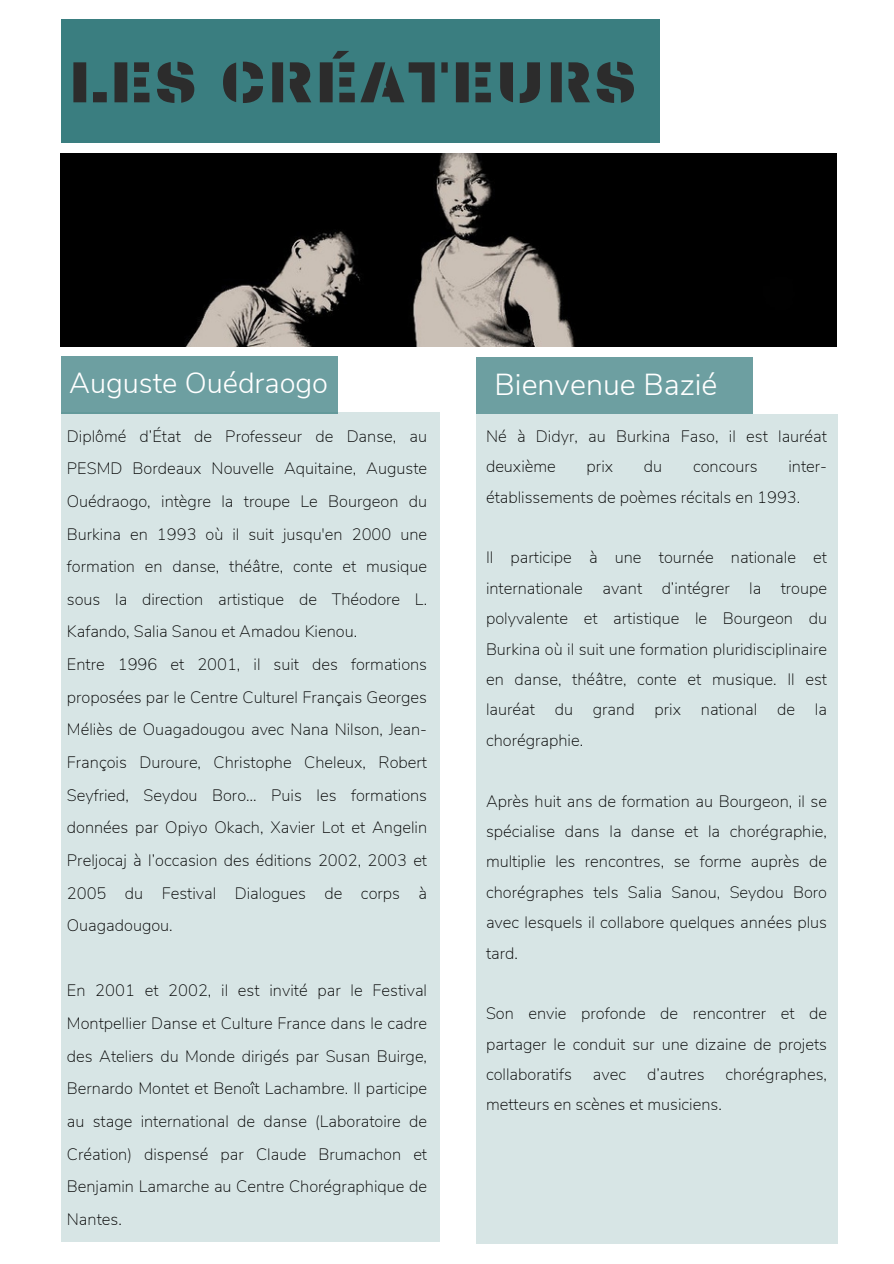
<style>
.page{position:relative;width:894px;height:1264px;background:#fff}
.page>*{position:absolute;margin:0;border:0;box-sizing:border-box;transform-origin:0 0}
.t1{font:58.05px "Archicoco";letter-spacing:.04em;color:#2c2c2c}
.t2{font:300 30.3px "Nunito Sans";color:#fff}
.t3{font:300 28.95px "Nunito Sans";color:#fff}
.t4{font:200 16.5px/32.7px "Nunito Sans";color:#000;text-align:justify}
</style>
<div class="page">
<div style="left:61px;top:413px;width:378px;height:828px;background:#d7e5e5"></div>
<img style="left:61px;top:153px;width:775px;height:194px">
<div style="left:61px;top:357px;width:276px;height:56px;background:#6d9fa1"></div>
<div style="left:61px;top:20px;width:598px;height:122px;background:#3a7e80"></div>
<div style="left:476px;top:357px;width:276px;height:56px;background:#6d9fa1"></div>
<div style="left:476px;top:415px;width:360px;height:828px;background:#d7e5e5"></div>
<p class="t1" style="left:69px;top:38px;width:568px">LES CRÉATEURS</p>
<h2 class="t3" style="left:69px;top:364px;width:260px">Auguste Ouédraogo</h2>
<p class="t4" style="left:67px;top:420px;width:361px">Diplômé d’État de Professeur de Danse, au PESMD Bordeaux Nouvelle Aquitaine, Auguste Ouédraogo, intègre la troupe Le Bourgeon du Burkina en 1993 où il suit jusqu'en 2000 une formation en danse, théâtre, conte et musique sous la direction artistique de Théodore L.<br>Kafando, Salia Sanou et Amadou Kienou.</p>
<h1 class="t4" style="left:67px;top:648px;width:361px">Entre 1996 et 2001, il suit des formations proposées par le Centre Culturel Français Georges Méliès de Ouagadougou avec Nana Nilson, Jean-François Duroure, Christophe Cheleux, Robert Seyfried, Seydou Boro… Puis les formations données par Opiyo Okach, Xavier Lot et Angelin Preljocaj à l’occasion des éditions 2002, 2003 et 2005 du Festival Dialogues de corps à Ouagadougou.</h1>
<p class="t4" style="left:67px;top:974px;width:361px">En 2001 et 2002, il est invité par le Festival Montpellier Danse et Culture France dans le cadre des Ateliers du Monde dirigés par Susan Buirge, Bernardo Montet et Benoît Lachambre. Il participe au stage international de danse (Laboratoire de Création) dispensé par Claude Brumachon et Benjamin Lamarche au Centre Chorégraphique de Nantes.</p>
<p class="t2" style="left:494px;top:364px;width:224px">Bienvenue Bazié</p>
<p class="t4" style="left:486px;top:421px;width:342px;line-height:30.3px">Né à Didyr, au Burkina Faso, il est lauréat deuxième</p>
<p class="t4" style="left:586px;top:450px;width:28px">prix</p>
<p class="t4" style="left:643px;top:450px;width:20px">du</p>
<p class="t4" style="left:692px;top:450px;width:66px">concours</p>
<p class="t4" style="left:486px;top:451px;width:342px;line-height:30.3px;text-indent:302px">inter&shy;établissements de poèmes récitals en 1993.</p>
<p class="t4" style="left:486px;top:543px;width:342px;line-height:30.3px">Il participe à une tournée nationale et internationale avant d’intégrer la troupe polyvalente et artistique le Bourgeon du Burkina où il suit une formation pluridisciplinaire en danse, théâtre, conte et musique. Il est lauréat du grand prix national de la chorégraphie.</p>
<h2 class="t4" style="left:486px;top:786px;width:342px;line-height:30.3px">Après huit ans de formation au Bourgeon, il se spécialise dans la danse et la chorégraphie, multiplie les rencontres, se forme auprès de chorégraphes tels Salia Sanou, Seydou Boro avec lesquels il collabore quelques années plus tard.</h2>
<p class="t4" style="left:486px;top:998px;width:342px;line-height:30.3px">Son envie profonde de rencontrer et de partager le conduit sur une dizaine de projets collaboratifs</p>
<p class="t4" style="left:592px;top:1058px;width:35px">avec</p>
<p class="t4" style="left:647px;top:1058px;width:59px">d’autres</p>
<p class="t4" style="left:725px;top:1058px;width:103px">chorégraphes,</p>
<p class="t4" style="left:486px;top:1088px;width:237px">metteurs en scènes et musiciens.</p>
</div>
